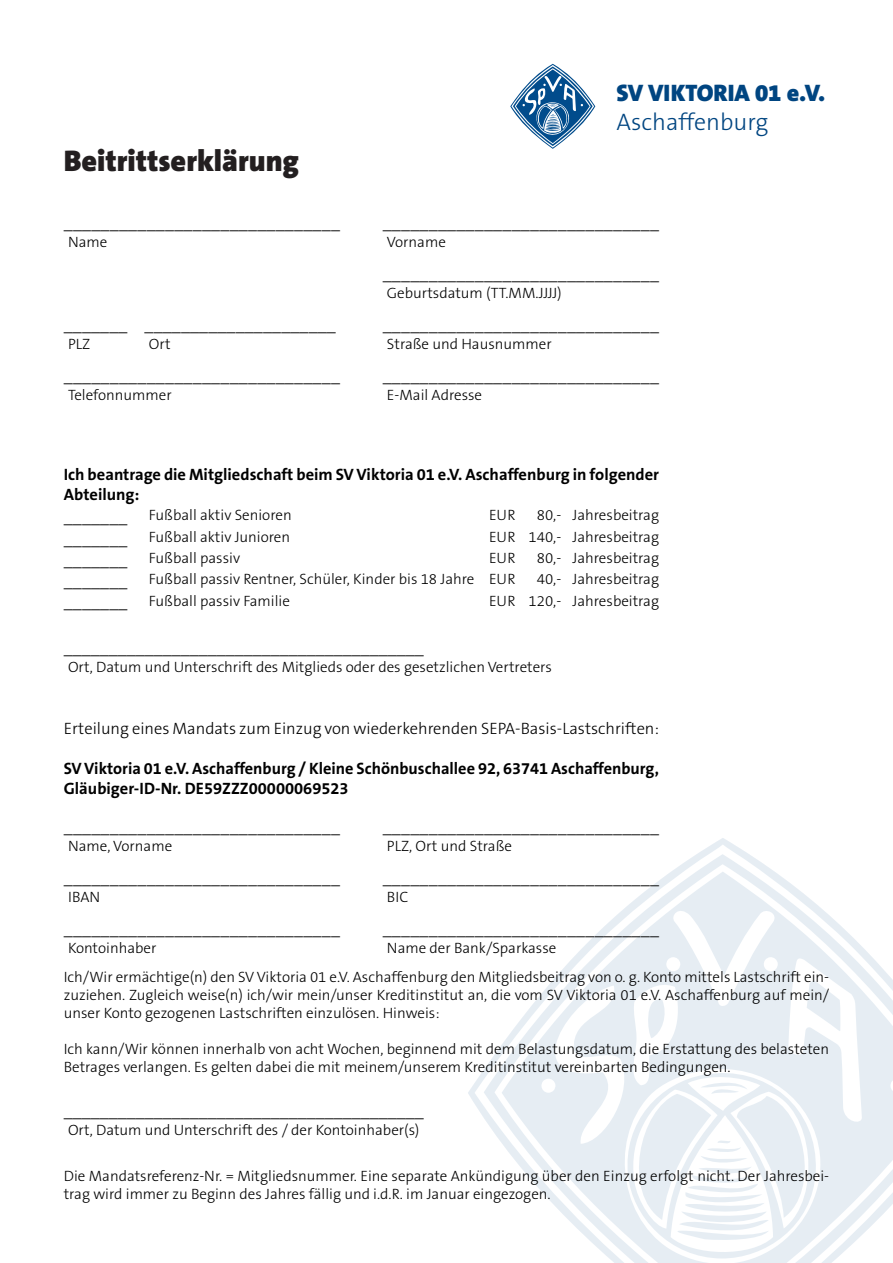
<style>
.page{position:relative;width:893px;height:1263px;background:#fff}
.page>*{position:absolute;margin:0;border:0;box-sizing:border-box;transform-origin:0 0}
.t1{font:900 30px "The Sans CE B9";color:#231f20}
.t2{font:900 24px "The Sans CE B9";color:#004581}
.t3{font:300 24px "The Sans CE B3";color:#004581}
.t4{font:18px "Minion Pro";color:#000}
.t5{font:700 16.5px "The Sans CE B7";color:#000}
.t6{font:300 16.5px "The Sans CE B3";color:#000}
.t7{font:300 15px/18px "The Sans CE B3";color:#000}
</style>
<div class="page">
<svg style="left:475px;top:844px;width:418px;height:391px"></svg>
<svg style="left:890px;top:1078px;width:3px;height:15px"></svg>
<svg style="left:511px;top:904px;width:351px;height:359px"></svg>
<svg style="left:510px;top:64px;width:85px;height:85px"></svg>
<p class="t2" style="left:617px;top:78px;width:210px">SV VIKTORIA 01 e.V.</p>
<p class="t3" style="left:617px;top:109px;width:153px">Aschaffenburg</p>
<p class="t1" style="left:64px;top:143px;width:237px">Beitrittserklärung</p>
<p class="t4" style="left:64px;top:211px;width:278px">______________________________</p>
<p class="t7" style="left:68px;top:234px;width:41px">Name</p>
<p class="t4" style="left:383px;top:211px;width:278px">______________________________</p>
<p class="t7" style="left:387px;top:234px;width:60px">Vorname</p>
<p class="t4" style="left:383px;top:262px;width:278px">______________________________</p>
<p class="t7" style="left:387px;top:285px;width:176px">Geburtsdatum (TT.MM.JJJJ)</p>
<p class="t4" style="left:64px;top:313px;width:65px">_______</p>
<p class="t7" style="left:68px;top:336px;width:24px">PLZ</p>
<p class="t4" style="left:145px;top:313px;width:193px">_____________________</p>
<p class="t7" style="left:149px;top:336px;width:23px">Ort</p>
<p class="t4" style="left:383px;top:313px;width:278px">______________________________</p>
<p class="t7" style="left:387px;top:336px;width:166px">Straße und Hausnummer</p>
<p class="t4" style="left:64px;top:364px;width:278px">______________________________</p>
<p class="t7" style="left:68px;top:387px;width:105px">Telefonnummer</p>
<p class="t4" style="left:383px;top:364px;width:278px">______________________________</p>
<p class="t7" style="left:387px;top:387px;width:97px">E-Mail Adresse</p>
<p class="t5" style="left:64px;top:465px;width:597px">Ich beantrage die Mitgliedschaft beim SV Viktoria 01 e.V. Aschaffenburg in folgender</p>
<p class="t5" style="left:64px;top:485px;width:77px">Abteilung:</p>
<p class="t4" style="left:64px;top:506px;width:65px">_______</p>
<p class="t4" style="left:64px;top:527px;width:65px">_______</p>
<p class="t4" style="left:64px;top:548px;width:65px">_______</p>
<p class="t4" style="left:64px;top:569px;width:65px">_______</p>
<p class="t4" style="left:64px;top:591px;width:65px">_______</p>
<p class="t7" style="left:149px;top:507px;width:144px">Fußball aktiv Senioren</p>
<p class="t7" style="left:489px;top:507px;width:28px">EUR</p>
<p class="t7" style="left:149px;top:529px;width:143px">Fußball aktiv Junioren</p>
<p class="t7" style="left:489px;top:529px;width:28px">EUR</p>
<p class="t7" style="left:149px;top:550px;width:93px">Fußball passiv</p>
<p class="t7" style="left:489px;top:550px;width:28px">EUR</p>
<p class="t7" style="left:149px;top:571px;width:327px">Fußball passiv Rentner, Schüler, Kinder bis 18 Jahre</p>
<p class="t7" style="left:489px;top:571px;width:28px">EUR</p>
<p class="t7" style="left:149px;top:592px;width:143px">Fußball passiv Familie</p>
<p class="t7" style="left:489px;top:592px;width:28px">EUR</p>
<p class="t7" style="left:537px;top:507px;width:26px">80,-</p>
<p class="t7" style="left:528px;top:529px;width:34px">140,-</p>
<p class="t7" style="left:537px;top:550px;width:26px">80,-</p>
<p class="t7" style="left:537px;top:571px;width:26px">40,-</p>
<p class="t7" style="left:528px;top:592px;width:34px">120,-</p>
<p class="t7" style="left:573px;top:507px;width:88px">Jahresbeitrag</p>
<p class="t7" style="left:573px;top:529px;width:88px">Jahresbeitrag</p>
<p class="t7" style="left:573px;top:550px;width:88px">Jahresbeitrag</p>
<p class="t7" style="left:573px;top:571px;width:88px">Jahresbeitrag</p>
<p class="t7" style="left:573px;top:592px;width:88px">Jahresbeitrag</p>
<p class="t4" style="left:64px;top:636px;width:362px">________________________________________</p>
<p class="t7" style="left:68px;top:659px;width:486px">Ort, Datum und Unterschrift des Mitglieds oder des gesetzlichen Vertreters</p>
<p class="t6" style="left:64px;top:720px;width:597px">Erteilung eines Mandats zum Einzug von wiederkehrenden SEPA-Basis-Lastschriften:</p>
<p class="t5" style="left:64px;top:759px;width:597px">SV Viktoria 01 e.V. Aschaffenburg / Kleine Schönbuschallee 92, 63741 Aschaffenburg,</p>
<p class="t5" style="left:64px;top:779px;width:286px">Gläubiger-ID-Nr. DE59ZZZ00000069523</p>
<p class="t4" style="left:64px;top:815px;width:278px">______________________________</p>
<p class="t7" style="left:68px;top:837px;width:106px">Name, Vorname</p>
<p class="t4" style="left:383px;top:815px;width:278px">______________________________</p>
<p class="t7" style="left:387px;top:837px;width:126px">PLZ, Ort und Straße</p>
<p class="t4" style="left:64px;top:866px;width:278px">______________________________</p>
<p class="t7" style="left:68px;top:888px;width:34px">IBAN</p>
<p class="t4" style="left:383px;top:866px;width:278px">______________________________</p>
<p class="t7" style="left:387px;top:888px;width:23px">BIC</p>
<p class="t4" style="left:64px;top:917px;width:278px">______________________________</p>
<p class="t7" style="left:68px;top:939px;width:90px">Kontoinhaber</p>
<p class="t4" style="left:383px;top:917px;width:278px">______________________________</p>
<p class="t7" style="left:387px;top:939px;width:171px">Name der Bank/Sparkasse</p>
<p class="t7" style="left:64px;top:968px;width:767px;text-align:justify">Ich/Wir ermächtige(n) den SV Viktoria 01 e.V. Aschaffenburg den Mitgliedsbeitrag von o. g. Konto mittels Lastschrift ein&shy;zuziehen. Zugleich weise(n) ich/wir mein/unser Kreditinstitut an, die vom SV Viktoria 01 e.V. Aschaffenburg auf mein/ unser Konto gezogenen Lastschriften einzulösen. Hinweis:</p>
<p class="t7" style="left:64px;top:1040px;width:767px">Ich kann/Wir können innerhalb von acht Wochen, beginnend mit dem Belastungsdatum, die Erstattung des belasteten<br>Betrages verlangen. Es gelten dabei die mit meinem/unserem Kreditinstitut vereinbarten Bedingungen.</p>
<p class="t4" style="left:64px;top:1099px;width:362px">________________________________________</p>
<p class="t7" style="left:68px;top:1122px;width:353px">Ort, Datum und Unterschrift des / der Kontoinhaber(s)</p>
<p class="t7" style="left:64px;top:1168px;width:767px">Die Mandatsreferenz-Nr. = Mitgliedsnummer. Eine separate Ankündigung über den Einzug erfolgt nicht. Der Jahresbei&shy;trag wird immer zu Beginn des Jahres fällig und i.d.R. im Januar eingezogen.</p>
</div>
